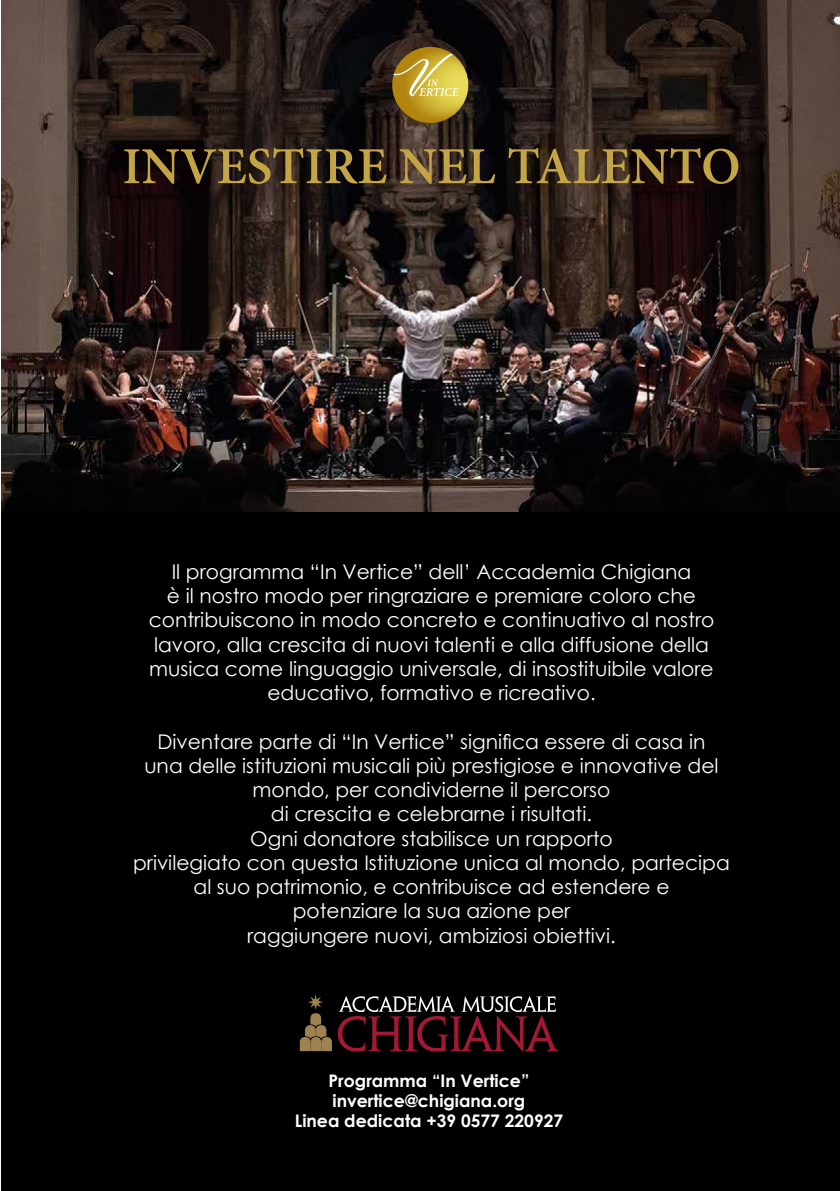
<style>
.page{position:relative;width:840px;height:1191px;background:#fff}
.page>*{position:absolute;margin:0;border:0;box-sizing:border-box;transform-origin:0 0}
.t1{font:600 52px "Minion Pro";color:#c4a545}
.t2{font:20.2px/24.2px "Century Gothic";color:#fff;text-align:center}
.t3{font:700 17.4px/20.2px "Century Gothic";color:#fff;text-align:center}
</style>
<div class="page">
<div style="left:1px;top:468px;width:838px;height:723px;background:#000"></div>
<img style="left:1px;top:0;width:838px;height:511px">
<svg style="left:392px;top:47px;width:76px;height:76px;background:#c4a62c"></svg>
<svg style="left:393px;top:53px;width:65px;height:43px;background:#c8af4d"></svg>
<svg style="left:299px;top:995px;width:258px;height:56px"></svg>
<h1 class="t1" style="left:122px;top:131px;width:619px">INVESTIRE NEL TALENTO</h1>
<p class="t2" style="left:149px;top:559px;width:567px">Il programma “In Vertice” dell’ Accademia Chigiana<br>è il nostro modo per ringraziare e premiare coloro che contribuiscono in modo concreto e continuativo al nostro lavoro, alla crescita di nuovi talenti e alla diffusione della musica come linguaggio universale, di insostituibile valore educativo, formativo e ricreativo.</p>
<p class="t2" style="left:133px;top:729px;width:598px">Diventare parte di “In Vertice” significa essere di casa in<br>una delle istituzioni musicali più prestigiose e innovative del mondo, per condividerne il percorso<br>di crescita e celebrarne i risultati.<br>Ogni donatore stabilisce un rapporto<br>privilegiato con questa Istituzione unica al mondo, partecipa al suo patrimonio, e contribuisce ad estendere e<br>potenziare la sua azione per<br>raggiungere nuovi, ambiziosi obiettivi.</p>
<p class="t3" style="left:294px;top:1069px;width:270px">Programma “In Vertice” invertice@chigiana.org<br>Linea dedicata +39 0577 220927</p>
</div>
